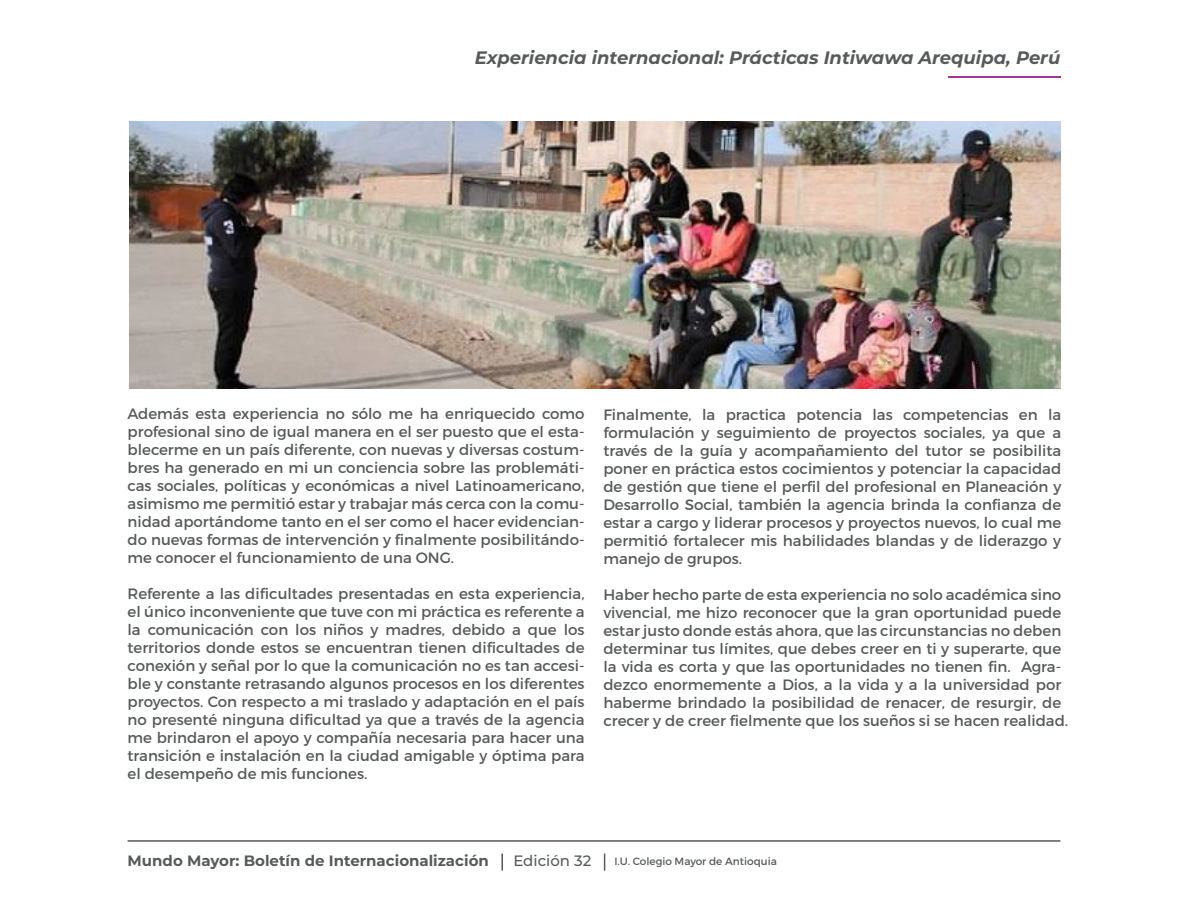
<style>
.page{position:relative;width:1188px;height:918px;background:#fff}
.page>*{position:absolute;margin:0;border:0;box-sizing:border-box;transform-origin:0 0}
.t1{font:italic 700 18px "Montserrat";color:#575a5b}
.t2{font:18px "Montserrat";color:#575a5b}
.t3{font:15px/18px "Montserrat";color:#575a5b;text-align:justify}
.t4{font:700 15px "Montserrat";color:#575a5b}
.t5{font:500 15px "Montserrat";color:#575a5b}
.t6{font:10.5px "Montserrat";color:#575a5b}
</style>
<div class="page">
<img style="left:130px;top:121px;width:930px;height:267px">
<hr style="left:948px;top:76px;width:112px;height:2px;background:#a53594">
<hr style="left:128px;top:840px;width:932px;height:2px;background:#575a5b">
<svg style="left:604px;top:854px;width:1px;height:17px"></svg>
<svg style="left:501px;top:854px;width:2px;height:17px"></svg>
<p class="t1" style="left:475px;top:45px;width:587px">Experiencia internacional: Prácticas Intiwawa Arequipa, Perú</p>
<p class="t3" style="left:128px;top:404px;width:459px">Además esta experiencia no sólo me ha enriquecido como profesional sino de igual manera en el ser puesto que el esta&shy;blecerme en un país diferente, con nuevas y diversas costum&shy;bres ha generado en mi un conciencia sobre las problemáti&shy;cas sociales, políticas y económicas a nivel Latinoamericano, asimismo me permitió estar y trabajar más cerca con la comu&shy;nidad aportándome tanto en el ser como el hacer evidencian&shy;do nuevas formas de intervención y finalmente posibilitándo&shy;me conocer el funcionamiento de una ONG.</p>
<p class="t3" style="left:128px;top:584px;width:459px">Referente a las dificultades presentadas en esta experiencia, el único inconveniente que tuve con mi práctica es referente a la comunicación con los niños y madres, debido a que los territorios donde estos se encuentran tienen dificultades de conexión y señal por lo que la comunicación no es tan accesi&shy;ble y constante retrasando algunos procesos en los diferentes proyectos. Con respecto a mi traslado y adaptación en el país no presenté ninguna dificultad ya que a través de la agencia me brindaron el apoyo y compañía necesaria para hacer una transición e instalación en la ciudad amigable y óptima para el desempeño de mis funciones.</p>
<p class="t3" style="left:603px;top:406px;width:459px">Finalmente, la practica potencia las competencias en la formulación y seguimiento de proyectos sociales, ya que a través de la guía y acompañamiento del tutor se posibilita poner en práctica estos cocimientos y potenciar la capacidad de gestión que tiene el perfil del profesional en Planeación y Desarrollo Social, también la agencia brinda la confianza de estar a cargo y liderar procesos y proyectos nuevos, lo cual me permitió fortalecer mis habilidades blandas y de liderazgo y manejo de grupos.</p>
<p class="t3" style="left:603px;top:586px;width:466px;text-align:left">Haber hecho parte de esta experiencia no solo académica sino vivencial, me hizo reconocer que la gran oportunidad puede estar justo donde estás ahora, que las circunstancias no deben determinar tus límites, que debes creer en ti y superarte, que la vida es corta y que las oportunidades no tienen fin. Agra&shy;dezco enormemente a Dios, a la vida y a la universidad por haberme brindado la posibilidad de renacer, de resurgir, de crecer y de creer fielmente que los sueños si se hacen realidad.</p>
<p class="t4" style="left:128px;top:850px;width:363px">Mundo Mayor: Boletín de Internacionalización</p>
<p class="t2" style="left:129px;top:850px;width:24px">07</p>
<p class="t5" style="left:513px;top:851px;width:79px">Edición 32</p>
<p class="t6" style="left:614px;top:855px;width:164px">I.U. Colegio Mayor de Antioquia</p>
</div>
